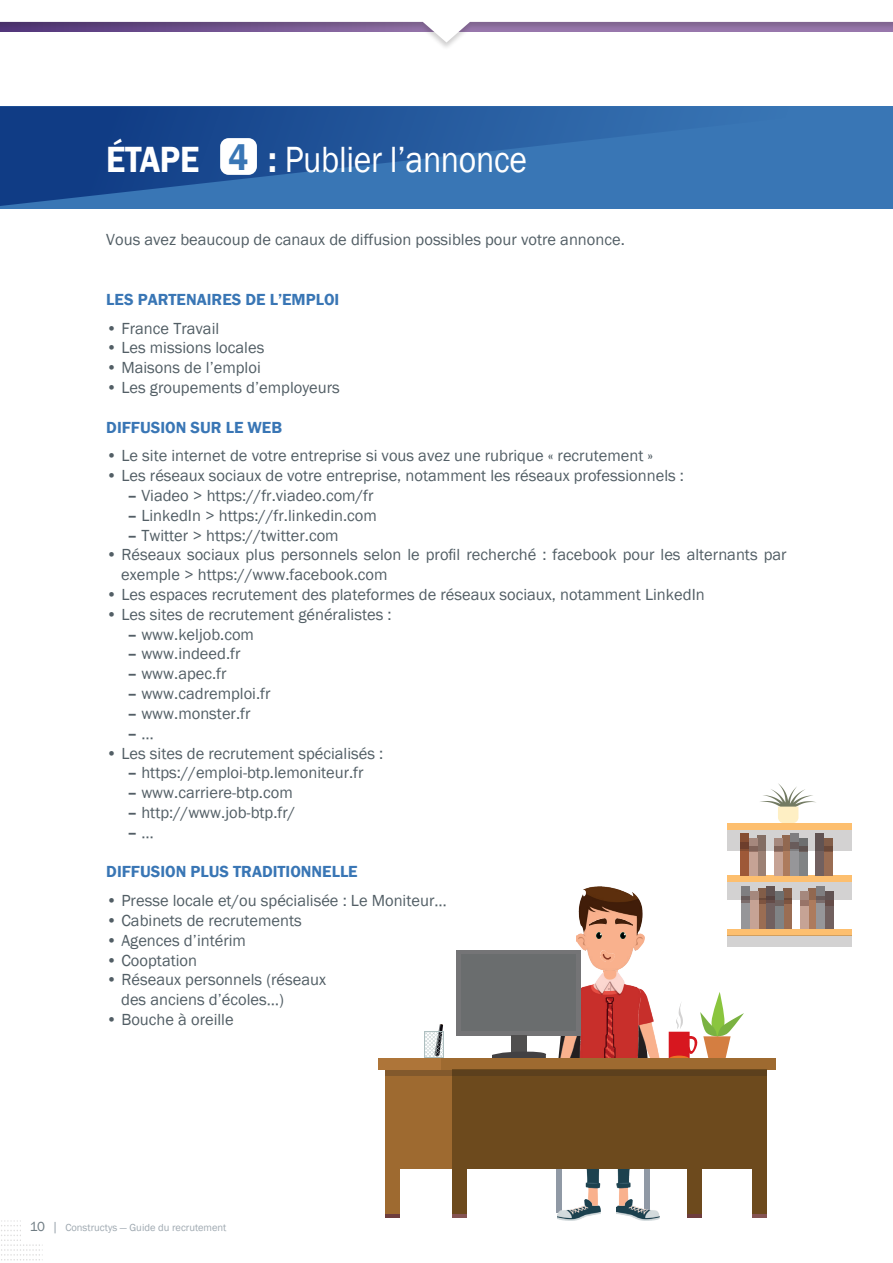
<style>
.page{position:relative;width:893px;height:1263px;background:#fff}
.page>*{position:absolute;margin:0;border:0;box-sizing:border-box;transform-origin:0 0}
.t1{font:37.5px "Franklin Gothic";letter-spacing:-.01em;color:#fff;scale:.9 1}
.t2{font:16.5px/19.8px "Franklin Gothic";color:#525e65}
.t3{font:600 16.5px "Franklin Gothic";color:#3976b5}
.t4{font:600 16.5px "Franklin Gothic";color:#525e65}
.t5{font:10.5px "Franklin Gothic";color:#9ea8b0}
.s1{font-weight:600}
.s2{font-weight:600;color:#3976b5}
.s3{font-weight:400}
.s4{font-size:13.5px;color:#6f7c83}
.s5{font-size:13.5px}
</style>
<div class="page">
<svg style="left:1px;top:1220px;width:42px;height:41px"></svg>
<div style="left:21px;top:1211px;width:291px;height:31px;background:#fff"></div>
<svg style="left:0;top:21px;width:893px;height:22px"></svg>
<div style="left:644px;top:1133px;width:6px;height:79px;background:#9099a5"></div>
<div style="left:557px;top:1133px;width:5px;height:79px;background:#9099a5"></div>
<img style="left:616px;top:1169px;width:15px;height:30px">
<img style="left:616px;top:1199px;width:44px;height:21px">
<img style="left:585px;top:1169px;width:15px;height:30px">
<img style="left:558px;top:1199px;width:43px;height:21px">
<img style="left:654px;top:1033px;width:6px;height:25px">
<img style="left:604px;top:970px;width:13px;height:2px">
<img style="left:581px;top:972px;width:59px;height:17px">
<img style="left:577px;top:887px;width:67px;height:83px">
<img style="left:589px;top:918px;width:18px;height:7px">
<img style="left:615px;top:918px;width:18px;height:7px">
<svg style="left:620px;top:933px;width:6px;height:5px"></svg>
<svg style="left:596px;top:933px;width:5px;height:5px"></svg>
<svg style="left:601px;top:951px;width:13px;height:10px"></svg>
<svg style="left:424px;top:1024px;width:20px;height:34px"></svg>
<svg style="left:669px;top:992px;width:75px;height:66px"></svg>
<div style="left:457px;top:950px;width:124px;height:85px;background:#747476"></div>
<div style="left:461px;top:955px;width:115px;height:76px;background:#6a6d6e"></div>
<svg style="left:492px;top:989px;width:162px;height:69px"></svg>
<div style="left:389px;top:1070px;width:336px;height:99px;background:#9e6a30"></div>
<div style="left:386px;top:1070px;width:14px;height:148px;background:#9e6a30"></div>
<hr style="left:386px;top:1214px;width:14px;height:4px;background:#6e3d3d">
<div style="left:687px;top:1070px;width:15px;height:148px;background:#6d4a1d"></div>
<hr style="left:687px;top:1214px;width:15px;height:4px;background:#6e3d3d">
<div style="left:441px;top:1058px;width:335px;height:12px;background:#9e6a30"></div>
<div style="left:455px;top:1070px;width:312px;height:99px;background:#6d4a1d"></div>
<div style="left:753px;top:1070px;width:14px;height:148px;background:#6d4a1d"></div>
<div style="left:452px;top:1070px;width:15px;height:148px;background:#6d4a1d"></div>
<svg style="left:386px;top:1070px;width:381px;height:5px;background:#62441f"></svg>
<hr style="left:753px;top:1214px;width:14px;height:4px;background:#845352">
<hr style="left:452px;top:1214px;width:15px;height:4px;background:#845352">
<div style="left:379px;top:1058px;width:62px;height:12px;background:#ae7539"></div>
<svg style="left:760px;top:783px;width:56px;height:40px"></svg>
<div style="left:727px;top:823px;width:124px;height:7px;background:#fdbf6f"></div>
<div style="left:727px;top:876px;width:124px;height:6px;background:#fdbf6f"></div>
<div style="left:727px;top:929px;width:124px;height:6px;background:#fdbf6f"></div>
<div style="left:824px;top:838px;width:8px;height:38px;background:#9a6d53"></div>
<div style="left:824px;top:847px;width:8px;height:5px;background:#6b4939"></div>
<div style="left:816px;top:833px;width:8px;height:43px;background:#71605f"></div>
<div style="left:799px;top:838px;width:8px;height:38px;background:#808385"></div>
<div style="left:799px;top:847px;width:8px;height:5px;background:#5e5351"></div>
<div style="left:782px;top:835px;width:9px;height:41px;background:#ad7b5d"></div>
<div style="left:791px;top:833px;width:8px;height:43px;background:#969699"></div>
<div style="left:774px;top:838px;width:8px;height:38px;background:#c6a395"></div>
<div style="left:774px;top:847px;width:8px;height:5px;background:#806359"></div>
<div style="left:757px;top:835px;width:9px;height:41px;background:#9c8174"></div>
<div style="left:749px;top:838px;width:8px;height:38px;background:#c6a395"></div>
<div style="left:749px;top:847px;width:8px;height:5px;background:#806359"></div>
<div style="left:741px;top:833px;width:8px;height:43px;background:#9e5938"></div>
<div style="left:825px;top:891px;width:8px;height:38px;background:#71605f"></div>
<div style="left:825px;top:900px;width:8px;height:5px;background:#654c48"></div>
<div style="left:808px;top:888px;width:9px;height:41px;background:#ad7b5d"></div>
<div style="left:817px;top:886px;width:8px;height:43px;background:#969699"></div>
<div style="left:817px;top:896px;width:8px;height:6px;background:#7b6c6b"></div>
<div style="left:800px;top:891px;width:8px;height:38px;background:#c6a395"></div>
<div style="left:800px;top:900px;width:8px;height:5px;background:#987468"></div>
<div style="left:783px;top:888px;width:9px;height:41px;background:#9a6d53"></div>
<div style="left:783px;top:898px;width:9px;height:5px;background:#7e5440"></div>
<div style="left:775px;top:891px;width:8px;height:38px;background:#808385"></div>
<div style="left:775px;top:900px;width:8px;height:5px;background:#6e615e"></div>
<div style="left:758px;top:888px;width:9px;height:41px;background:#9a6d53"></div>
<div style="left:758px;top:898px;width:9px;height:5px;background:#7e5440"></div>
<div style="left:767px;top:886px;width:8px;height:43px;background:#71605f"></div>
<div style="left:767px;top:896px;width:8px;height:6px;background:#654c48"></div>
<div style="left:750px;top:891px;width:8px;height:38px;background:#c6a395"></div>
<div style="left:742px;top:886px;width:8px;height:43px;background:#969699"></div>
<div style="left:742px;top:896px;width:8px;height:6px;background:#7b6c6b"></div>
<svg style="left:727px;top:830px;width:124px;height:20px;background:#aca09b"></svg>
<svg style="left:727px;top:882px;width:124px;height:18px;background:#ada4a0"></svg>
<div style="left:727px;top:935px;width:124px;height:11px;background:#d3d2d2"></div>
<svg style="left:0;top:106px;width:893px;height:102px;background:#2b63a5"></svg>
<div style="left:220px;top:138px;width:37px;height:37px;background:#fff;border-radius:9px"></div>
<p class="t1" style="left:106px;top:136px;width:469px"><span class="s1">ÉTAPE</span> <span class="s2">4</span> <span class="s1">:</span> Publier l’annonce</p>
<p class="t2" style="left:106px;top:230px;width:520px">Vous avez beaucoup de canaux de diffusion possibles pour votre annonce.</p>
<p class="t3" style="left:106px;top:289px;width:235px">LES PARTENAIRES DE L’EMPLOI</p>
<p class="t2" style="left:106px;top:319px;width:114px"><span class="s1">•</span> France Travail</p>
<p class="t2" style="left:106px;top:338px;width:160px"><span class="s1">•</span> Les missions locales</p>
<p class="t2" style="left:106px;top:358px;width:156px"><span class="s1">•</span> Maisons de l’emploi</p>
<p class="t2" style="left:106px;top:378px;width:235px"><span class="s1">•</span> Les groupements d’employeurs</p>
<p class="t3" style="left:106px;top:417px;width:177px">DIFFUSION SUR LE WEB</p>
<p class="t2" style="left:106px;top:446px;width:548px"><span class="s1">•</span> Le site internet de votre entreprise si vous avez une rubrique « recrutement »</p>
<p class="t2" style="left:106px;top:466px;width:579px"><span class="s1">•</span> Les réseaux sociaux de votre entreprise, notamment les réseaux professionnels :</p>
<p class="t2" style="left:128px;top:486px;width:247px"><span class="s1">–</span> Viadeo &gt; https://fr.viadeo.com/fr</p>
<p class="t2" style="left:128px;top:506px;width:251px"><span class="s1">–</span> LinkedIn &gt; https://fr.linkedin.com</p>
<p class="t2" style="left:128px;top:526px;width:213px"><span class="s1">–</span> Twitter &gt; https://twitter.com</p>
<p class="t2" style="left:121px;top:545px;width:667px;text-indent:-15px"><span class="s1">•</span> Réseaux sociaux plus personnels selon le profil recherché : facebook pour les alternants par exemple &gt; https://www.facebook.com</p>
<p class="t2" style="left:106px;top:585px;width:600px"><span class="s1">•</span> Les espaces recrutement des plateformes de réseaux sociaux, notamment LinkedIn</p>
<p class="t2" style="left:106px;top:605px;width:287px"><span class="s1">•</span> Les sites de recrutement généralistes :</p>
<p class="t2" style="left:128px;top:625px;width:128px"><span class="s1">–</span> www.keljob.com</p>
<p class="t2" style="left:128px;top:644px;width:115px"><span class="s1">–</span> www.indeed.fr</p>
<p class="t2" style="left:128px;top:664px;width:101px"><span class="s1">–</span> www.apec.fr</p>
<p class="t2" style="left:128px;top:684px;width:145px"><span class="s1">–</span> www.cadremploi.fr</p>
<p class="t2" style="left:128px;top:704px;width:125px"><span class="s1">–</span> www.monster.fr</p>
<p class="t4" style="left:128px;top:723px;width:28px">– <span class="s3">…</span></p>
<p class="t2" style="left:106px;top:743px;width:279px"><span class="s1">•</span> Les sites de recrutement spécialisés :</p>
<p class="t2" style="left:128px;top:763px;width:238px"><span class="s1">–</span> https://emploi-btp.lemoniteur.fr</p>
<p class="t2" style="left:128px;top:783px;width:167px"><span class="s1">–</span> www.carriere-btp.com</p>
<p class="t2" style="left:128px;top:803px;width:169px"><span class="s1">–</span> http://www.job-btp.fr/</p>
<p class="t4" style="left:128px;top:822px;width:28px">– <span class="s3">…</span></p>
<p class="t3" style="left:106px;top:862px;width:253px">DIFFUSION PLUS TRADITIONNELLE</p>
<p class="t2" style="left:106px;top:891px;width:342px"><span class="s1">•</span> Presse locale et/ou spécialisée : Le Moniteur…</p>
<p class="t2" style="left:106px;top:911px;width:197px"><span class="s1">•</span> Cabinets de recrutements</p>
<p class="t2" style="left:106px;top:931px;width:141px"><span class="s1">•</span> Agences d’intérim</p>
<p class="t2" style="left:106px;top:950px;width:92px"><span class="s1">•</span> Cooptation</p>
<p class="t2" style="left:121px;top:970px;width:206px;text-indent:-15px"><span class="s1">•</span> Réseaux personnels (réseaux des anciens d’écoles…)</p>
<p class="t2" style="left:106px;top:1010px;width:129px"><span class="s1">•</span> Bouche à oreille</p>
<p class="t5" style="left:30px;top:1221px;width:198px"><span class="s4">10</span> <span class="s5">|</span> Constructys — Guide du recrutement</p>
</div>
